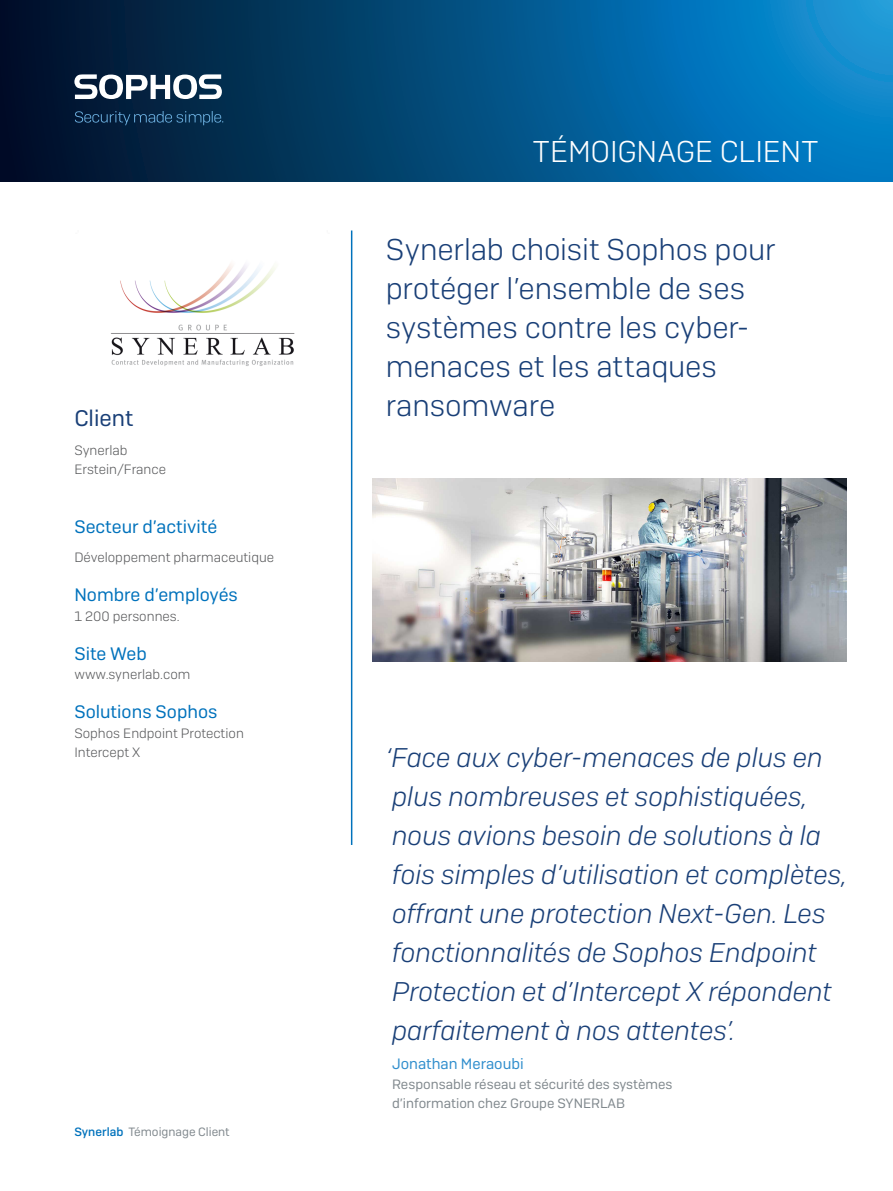
<style>
.page{position:relative;width:893px;height:1191px;background:#fff}
.page>*{position:absolute;margin:0;border:0;box-sizing:border-box;transform-origin:0 0}
.Title_3{font:300 30px/39px "Sophos Sans";letter-spacing:-.005em;color:#193f77}
.Title_3-2{font:300 30px "Sophos Sans";letter-spacing:-.005em;color:#fff}
.Qoute{font:italic 300 27px/39px "Sophos Sans";color:#193f77}
.Subheading_1{font:22.5px "Sophos Sans";color:#193f77}
.Subheading_2{font:18px "Sophos Sans";color:#0072bc}
.Body_Copy{font:18px "Sophos Sans";color:#0072bc}
.Acreditation{font:15px "Sophos Sans";color:#308ecd}
.Body_Copy-2{font:300 13.5px/19.5px "Sophos Sans";color:#57585a}
.Job_Title{font:13.5px/19.5px "Sophos Sans";color:#81898e}
.t1{font:12px "Sophos Sans";color:#81898e}
.s1{font-weight:500;color:#0072bc}
</style>
<div class="page">
<svg style="left:0;top:0;width:893px;height:182px;background:#024e7f"></svg>
<img style="left:372px;top:479px;width:474px;height:182px">
<hr style="left:351px;top:230px;width:1px;height:615px;background:#0072bc">
<svg style="left:74px;top:74px;width:148px;height:25px"></svg>
<svg style="left:75px;top:111px;width:148px;height:14px;background:#153b5c"></svg>
<img style="left:111px;top:263px;width:184px;height:103px">
<p class="Subheading_1" style="left:74px;top:404px;width:60px">Client</p>
<p class="Body_Copy-2" style="left:74px;top:440px;width:93px">Synerlab<br>Erstein/France</p>
<p class="Body_Copy" style="left:74px;top:516px;width:144px">Secteur d’activité</p>
<p class="Body_Copy-2" style="left:74px;top:547px;width:201px">Développement pharmaceutique</p>
<p class="Subheading_2" style="left:74px;top:584px;width:165px">Nombre d’employés</p>
<p class="Body_Copy-2" style="left:74px;top:606px;width:107px">1 200 personnes.</p>
<p class="Subheading_2" style="left:74px;top:642px;width:74px">Site Web</p>
<p class="Body_Copy-2" style="left:74px;top:664px;width:117px">www.synerlab.com</p>
<p class="Subheading_2" style="left:74px;top:701px;width:145px">Solutions Sophos</p>
<p class="Body_Copy-2" style="left:74px;top:723px;width:171px">Sophos Endpoint Protection<br>Intercept X</p>
<p class="t1" style="left:74px;top:1124px;width:157px"><span class="s1">Synerlab</span> Témoignage Client</p>
<p class="Title_3-2" style="left:533px;top:134px;width:287px">TÉMOIGNAGE CLIENT</p>
<p class="Title_3" style="left:386px;top:229px;width:391px">Synerlab choisit Sophos pour protéger l’ensemble de ses systèmes contre les cyber&shy;menaces et les attaques ransomware</p>
<p class="Qoute" style="left:386px;top:737px;width:463px">‘Face aux cyber-menaces de plus en plus nombreuses et sophistiquées, nous avions besoin de solutions à la fois simples d’utilisation et complètes, offrant une protection Next-Gen. Les fonctionnalités de Sophos Endpoint Protection et d’Intercept X répondent parfaitement à nos attentes’.</p>
<p class="Acreditation" style="left:392px;top:1055px;width:133px">Jonathan Meraoubi</p>
<p class="Job_Title" style="left:392px;top:1074px;width:282px">Responsable réseau et sécurité des systèmes d’information chez Groupe SYNERLAB</p>
</div>
